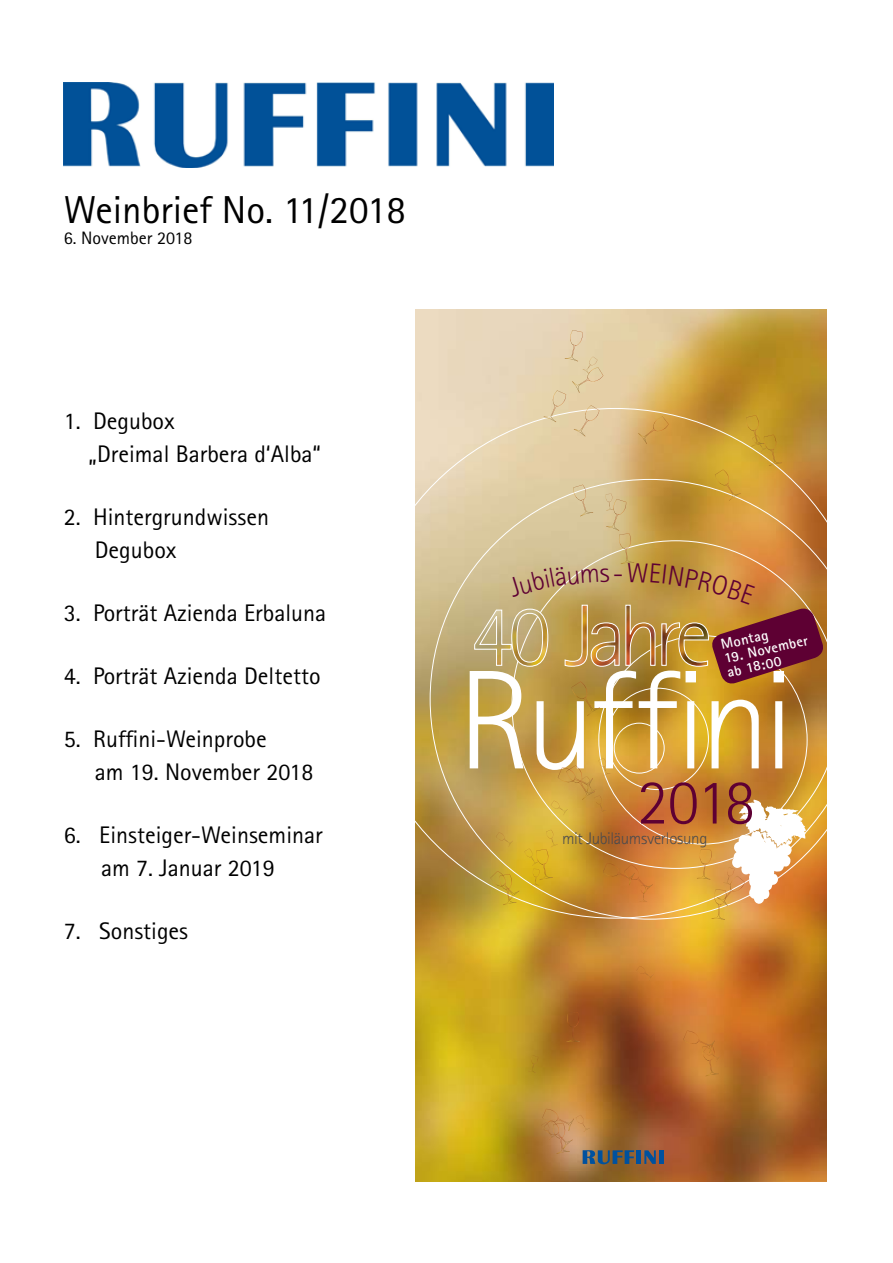
<style>
.page{position:relative;width:893px;height:1263px;background:#fff}
.page>*{position:absolute;margin:0;border:0;box-sizing:border-box;transform-origin:0 0}
.t1{font:300 63.9px "Rotis Sans Serif";color:#5e0033}
.t2{font:39px "Agfa Rotis Sans Serif";color:#000}
.t3{font:300 27.45px "Rotis Sans Serif";color:#5e0033}
.t4{font:24px/33px "Agfa Rotis Sans Serif";color:#000}
.t5{font:18px "Agfa Rotis Sans Serif";color:#000}
.t6{font:300 16.8px "Rotis Sans Serif";letter-spacing:-.02em;color:#4b4b4d}
.t7{font:700 14.55px/14.4px "Rotis Sans Serif";color:#fff}
</style>
<div class="page">
<img style="left:64px;top:82px;width:489px;height:85px">
<img style="left:415px;top:309px;width:411px;height:872px">
<svg style="left:644px;top:1150px;width:12px;height:14px"></svg>
<div style="left:659px;top:1150px;width:5px;height:14px;background:#00519e"></div>
<div style="left:636px;top:1150px;width:5px;height:14px;background:#00519e"></div>
<svg style="left:583px;top:1150px;width:51px;height:14px"></svg>
<svg style="left:415px;top:408px;width:411px;height:510px;background:#d3b477"></svg>
<svg style="left:430px;top:479px;width:396px;height:440px;background:#cba55d"></svg>
<svg style="left:512px;top:540px;width:314px;height:329px;background:#cf9442"></svg>
<svg style="left:732px;top:799px;width:74px;height:105px"></svg>
<img style="left:603px;top:863px;width:32px;height:22px">
<img style="left:558px;top:770px;width:8px;height:22px">
<img style="left:490px;top:871px;width:29px;height:29px">
<img style="left:711px;top:889px;width:16px;height:31px">
<img style="left:619px;top:533px;width:15px;height:29px">
<img style="left:544px;top:390px;width:22px;height:32px">
<img style="left:624px;top:865px;width:29px;height:29px">
<img style="left:683px;top:1031px;width:32px;height:22px">
<img style="left:566px;top:1012px;width:14px;height:30px">
<img style="left:697px;top:849px;width:15px;height:30px">
<img style="left:573px;top:485px;width:20px;height:31px">
<img style="left:565px;top:330px;width:17px;height:31px">
<img style="left:544px;top:1131px;width:29px;height:18px">
<img style="left:542px;top:1109px;width:32px;height:22px">
<img style="left:566px;top:770px;width:29px;height:30px">
<img style="left:499px;top:874px;width:17px;height:31px">
<img style="left:764px;top:435px;width:18px;height:31px">
<img style="left:638px;top:416px;width:31px;height:28px">
<img style="left:536px;top:849px;width:17px;height:31px">
<img style="left:746px;top:415px;width:18px;height:32px">
<img style="left:553px;top:1123px;width:17px;height:31px">
<img style="left:717px;top:876px;width:28px;height:30px">
<img style="left:606px;top:499px;width:20px;height:32px">
<img style="left:572px;top:367px;width:31px;height:26px">
<img style="left:702px;top:1045px;width:17px;height:31px">
<img style="left:715px;top:469px;width:26px;height:32px">
<img style="left:574px;top:405px;width:25px;height:31px">
<img style="left:703px;top:1047px;width:17px;height:15px">
<img style="left:528px;top:1055px;width:10px;height:18px">
<img style="left:752px;top:435px;width:15px;height:17px">
<img style="left:525px;top:848px;width:14px;height:18px">
<img style="left:551px;top:801px;width:17px;height:14px">
<img style="left:582px;top:776px;width:14px;height:17px">
<img style="left:636px;top:966px;width:17px;height:14px">
<img style="left:541px;top:1122px;width:14px;height:17px">
<img style="left:723px;top:867px;width:11px;height:18px">
<img style="left:605px;top:494px;width:9px;height:16px">
<img style="left:583px;top:357px;width:14px;height:17px">
<img style="left:576px;top:1115px;width:14px;height:17px">
<img style="left:496px;top:832px;width:17px;height:15px">
<img style="left:599px;top:770px;width:11px;height:6px">
<img style="left:532px;top:869px;width:8px;height:16px">
<img style="left:546px;top:830px;width:12px;height:17px">
<img style="left:640px;top:885px;width:7px;height:17px">
<img style="left:594px;top:795px;width:12px;height:18px">
<img style="left:470px;top:562px;width:356px;height:208px">
<h2 class="t2" style="left:64px;top:186px;width:344px">Weinbrief No. 11/2018</h2>
<p class="t5" style="left:64px;top:227px;width:130px">6. November 2018</p>
<p class="t4" style="left:89px;top:405px;width:234px;text-indent:-25px">1. Degubox<br>„Dreimal Barbera d‘Alba“</p>
<p class="t4" style="left:95px;top:501px;width:176px;text-indent:-31px">2. Hintergrundwissen<br>Degubox</p>
<p class="t4" style="left:64px;top:597px;width:264px">3. Porträt Azienda Erbaluna</p>
<p class="t4" style="left:64px;top:660px;width:258px">4. Porträt Azienda Deltetto</p>
<p class="t4" style="left:95px;top:723px;width:220px;text-indent:-31px">5. Ruffini-Weinprobe<br>am 19. November 2018</p>
<p class="t4" style="left:64px;top:819px;width:261px;text-align:center">6. Einsteiger-Weinseminar am 7. Januar 2019</p>
<p class="t4" style="left:64px;top:915px;width:126px">7. Sonstiges</p>
<p class="t3" style="left:613px;top:556px;width:12px">-</p>
<p class="t7" style="left:720px;top:637px;width:49px;rotate:-12deg">Montag</p>
<p class="t7" style="left:723px;top:651px;width:87px;rotate:-12deg">19. November ab 18:00</p>
<h1 class="t1" style="left:637px;top:765px;width:120px">2018</h1>
<p class="t6" style="left:562px;top:828px;width:147px">mit Jubiläumsverlosung</p>
</div>
